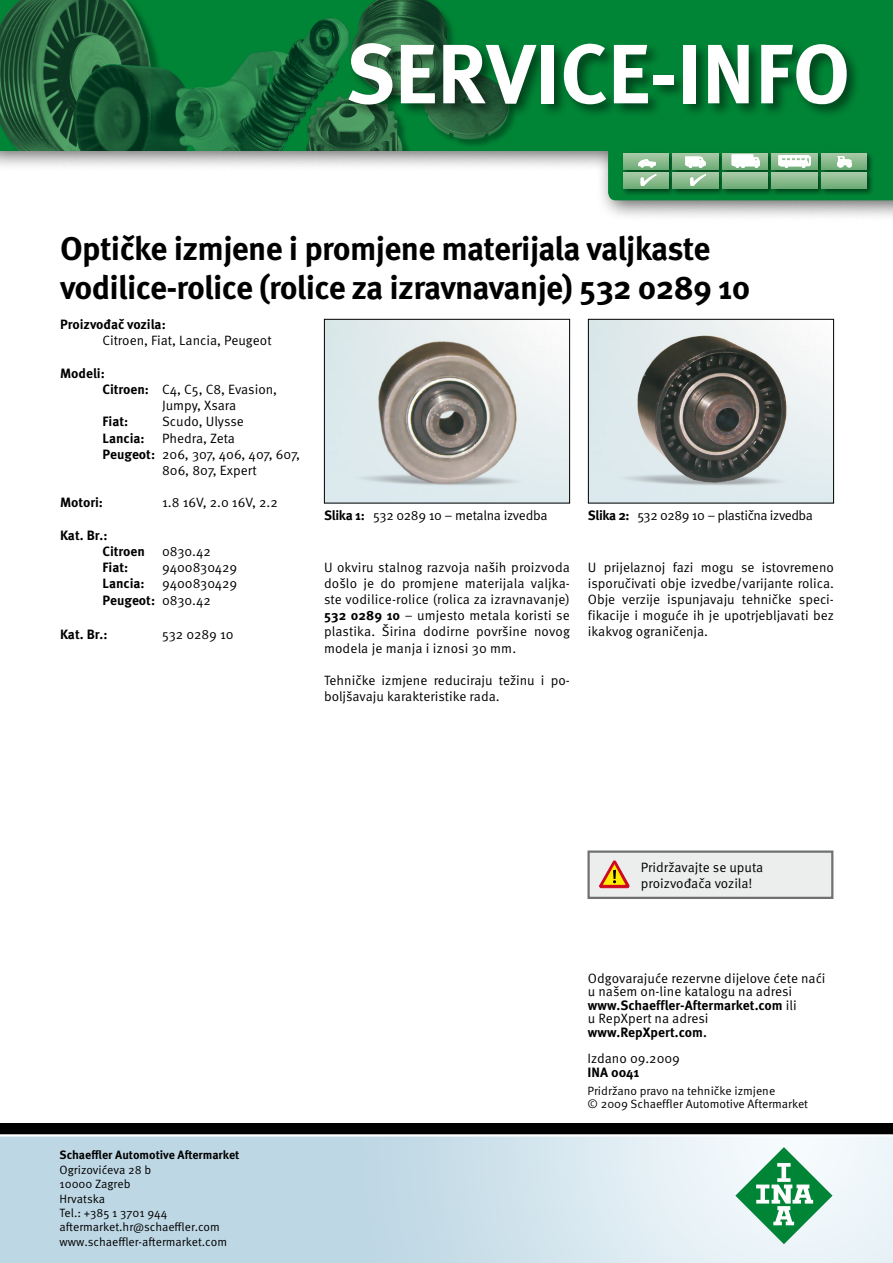
<style>
.page{position:relative;width:893px;height:1263px;background:#fff}
.page>*{position:absolute;margin:0;border:0;box-sizing:border-box;transform-origin:0 0}
.t1{font:700 84px "Meta Pro";color:#fff}
.t2{font:700 33px/39.6px "Meta Pro";letter-spacing:-.02em;color:#000}
.t3{font:13.5px/16.2px "Meta Pro Norm";color:#000}
.t4{font:700 13.5px/16.2px "Meta Pro";color:#000}
.t5{font:13.5px "Meta Pro Norm";letter-spacing:-.035em;color:#000}
.t6{font:13.5px "Meta Pro Norm";letter-spacing:-.02em;color:#000}
.t7{font:12px/14.4px "Meta Pro Norm";color:#000}
.t8{font:700 12px "Meta Pro";color:#000}
.s1{font-family:"Meta Pro";font-weight:700}
.s2{font-family:"Meta Pro Norm";font-weight:400}
.s3{font-weight:500}
</style>
<div class="page">
<div style="left:0;top:1123px;width:893px;height:12px;background:#000"></div>
<hr style="left:0;top:1134px;width:893px;height:2px;background:#fff">
<svg style="left:735px;top:1147px;width:97px;height:97px"></svg>
<div style="left:0;top:0;width:893px;height:222px;background:#000;opacity:.6"></div>
<img style="left:0;top:0;width:893px;height:150px">
<div style="left:346px;top:40px;width:515px;height:79px;background:#000;opacity:.5"></div>
<svg style="left:608px;top:150px;width:285px;height:50px;background:#58a26e"></svg>
<div style="left:589px;top:852px;width:243px;height:46px;background:#eceded"></div>
<div style="left:587px;top:850px;width:246px;height:49px;border:2px solid #707172"></div>
<svg style="left:599px;top:861px;width:30px;height:27px"></svg>
<img style="left:326px;top:321px;width:242px;height:180px">
<div style="left:324px;top:319px;width:246px;height:184px;border:1px solid #000"></div>
<img style="left:590px;top:321px;width:242px;height:180px">
<div style="left:588px;top:319px;width:246px;height:184px;border:1px solid #000"></div>
<h1 class="t1" style="left:345px;top:8px;width:506px">SERVICE-INFO</h1>
<h2 class="t2" style="left:60px;top:226px;width:692px">Optičke izmjene i promjene materijala valjkaste vodilice-rolice (rolice za izravnavanje) 532 0289 10</h2>
<p class="t4" style="left:60px;top:315px;width:107px">Proizvođač vozila:</p>
<p class="t3" style="left:103px;top:332px;width:171px">Citroen, Fiat, Lancia, Peugeot</p>
<p class="t4" style="left:60px;top:364px;width:46px">Modeli:</p>
<p class="t3" style="left:162px;top:380px;width:117px;text-indent:-60px"><span class="s1">Citroen:</span> C4, C5, C8, Evasion,<br>Jumpy, Xsara</p>
<p class="t4" style="left:103px;top:413px;width:27px">Fiat:</p>
<p class="t3" style="left:162px;top:413px;width:83px">Scudo, Ulysse</p>
<p class="t4" style="left:103px;top:429px;width:44px">Lancia:</p>
<p class="t3" style="left:162px;top:429px;width:75px">Phedra, Zeta</p>
<p class="t3" style="left:103px;top:445px;width:199px"><span class="s1">Peugeot:</span> 206, 307, 406, 407, 607,</p>
<p class="t3" style="left:162px;top:461px;width:96px">806, 807, Expert</p>
<p class="t4" style="left:60px;top:494px;width:45px">Motori:</p>
<p class="t3" style="left:162px;top:494px;width:117px">1.8 16V, 2.0 16V, 2.2</p>
<p class="t4" style="left:103px;top:526px;width:44px;text-indent:-43px">Kat. Br.:<br>Citroen</p>
<p class="t6" style="left:324px;top:505px;width:225px"><span class="s1">Slika 1:</span> 532 0289 10 – metalna izvedba</p>
<p class="t5" style="left:588px;top:505px;width:227px"><span class="s1">Slika 2:</span> 532 0289 10 – plastična izvedba</p>
<p class="t3" style="left:588px;top:558px;width:248px;text-align:justify">U prijelaznoj fazi mogu se istovremeno isporučivati obje izvedbe/varijante rolica.<br>Obje verzije ispunjavaju tehničke speci&shy;fikacije i moguće ih je upotrjebljavati bez ikakvog ograničenja.</p>
<p class="t3" style="left:162px;top:542px;width:50px">0830.42</p>
<p class="t3" style="left:324px;top:558px;width:247px;text-align:justify">U okviru stalnog razvoja naših proizvoda došlo je do promjene materijala valjka&shy;ste vodilice-rolice (rolica za izravnavanje)<br><span class="s1">532 0289 10</span> – umjesto metala koristi se plastika. Širina dodirne površine novog modela je manja i iznosi 30 mm.</p>
<p class="t3" style="left:324px;top:671px;width:247px">Tehničke izmjene reduciraju težinu i po&shy;boljšavaju karakteristike rada.</p>
<p class="t4" style="left:103px;top:558px;width:27px">Fiat:</p>
<p class="t3" style="left:162px;top:558px;width:77px">9400830429</p>
<p class="t4" style="left:103px;top:575px;width:44px">Lancia:</p>
<p class="t3" style="left:162px;top:575px;width:77px">9400830429</p>
<p class="t4" style="left:103px;top:591px;width:110px">Peugeot: <span class="s2">0830.42</span></p>
<p class="t4" style="left:60px;top:625px;width:49px">Kat. Br.:</p>
<p class="t3" style="left:162px;top:625px;width:73px">532 0289 10</p>
<p class="t3" style="left:641px;top:858px;width:124px">Pridržavajte se uputa proizvođača vozila!</p>
<p class="t3" style="left:588px;top:970px;width:239px;line-height:13.5px">Odgovarajuće rezervne dijelove ćete naći u našem on-line katalogu na adresi</p>
<p class="t4" style="left:588px;top:996px;width:210px">www.Schaeffler-Aftermarket.com <span class="s2">ili</span></p>
<p class="t3" style="left:588px;top:1009px;width:122px">u RepXpert na adresi</p>
<p class="t4" style="left:588px;top:1023px;width:120px">www.RepXpert.com<span class="s3">.</span></p>
<p class="t8" style="left:60px;top:1146px;width:181px">Schaeffler Automotive Aftermarket</p>
<p class="t7" style="left:60px;top:1161px;width:169px">Ogrizovićeva 28 b<br>10000 Zagreb<br>Hrvatska<br>Tel.: +385 1 3701 944 aftermarket.hr@schaeffler.com www.schaeffler-aftermarket.com</p>
<p class="t3" style="left:587px;top:1050px;width:94px">Izdano 09.2009</p>
<p class="t4" style="left:587px;top:1063px;width:53px">INA 0041</p>
<p class="t7" style="left:587px;top:1083px;width:222px;line-height:13.5px">Pridržano pravo na tehničke izmjene<br>© 2009 Schaeffler Automotive Aftermarket</p>
</div>
